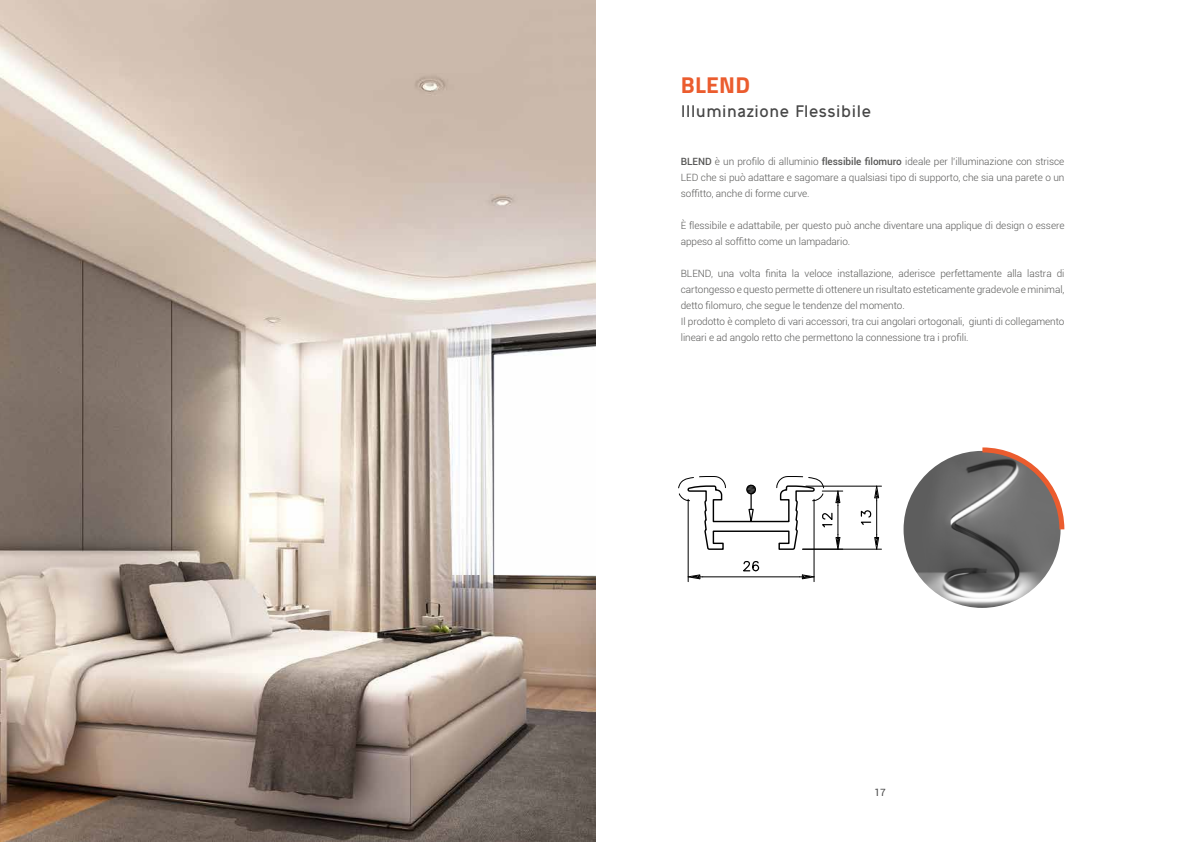
<style>
.page{position:relative;width:1191px;height:842px;background:#fff}
.page>*{position:absolute;margin:0;border:0;box-sizing:border-box;transform-origin:0 0}
.t1{font:700 23px "Titillium Web";letter-spacing:.01em;color:#eb5c2e}
.t2{font:700 15px "Ogonek";color:#474747}
.t3{font:300 10px/16px "Roboto";letter-spacing:-.005em;color:#575756}
.t4{font:10px "Roboto";color:#474747}
.s1{font-weight:500}
</style>
<div class="page">
<svg style="left:678px;top:476px;width:204px;height:106px"></svg>
<img style="left:0;top:0;width:595px;height:842px">
<img style="left:903px;top:451px;width:157px;height:157px;border-radius:78px">
<svg style="left:977px;top:447px;width:88px;height:87px"></svg>
<h1 class="t1" style="left:681px;top:67px;width:71px">BLEND</h1>
<h2 class="t2" style="left:681px;top:100px;width:192px">Illuminazione Flessibile</h2>
<p class="t3" style="left:681px;top:153px;width:385px;text-align:justify"><span class="s1">BLEND</span> è un profilo di alluminio <span class="s1">flessibile filomuro</span> ideale per l’illuminazione con strisce LED che si può adattare e sagomare a qualsiasi tipo di supporto, che sia una parete o un soffitto, anche di forme curve.</p>
<p class="t3" style="left:681px;top:217px;width:385px">È flessibile e adattabile, per questo può anche diventare una applique di design o essere appeso al soffitto come un lampadario.</p>
<p class="t3" style="left:681px;top:265px;width:385px">BLEND, una volta finita la veloce installazione, aderisce perfettamente alla lastra di cartongesso e questo permette di ottenere un risultato esteticamente gradevole e minimal, detto filomuro, che segue le tendenze del momento.<br>Il prodotto è completo di vari accessori, tra cui angolari ortogonali, giunti di collegamento lineari e ad angolo retto che permettono la connessione tra i profili.</p>
<p class="t4" style="left:874px;top:786px;width:13px">17</p>
</div>
